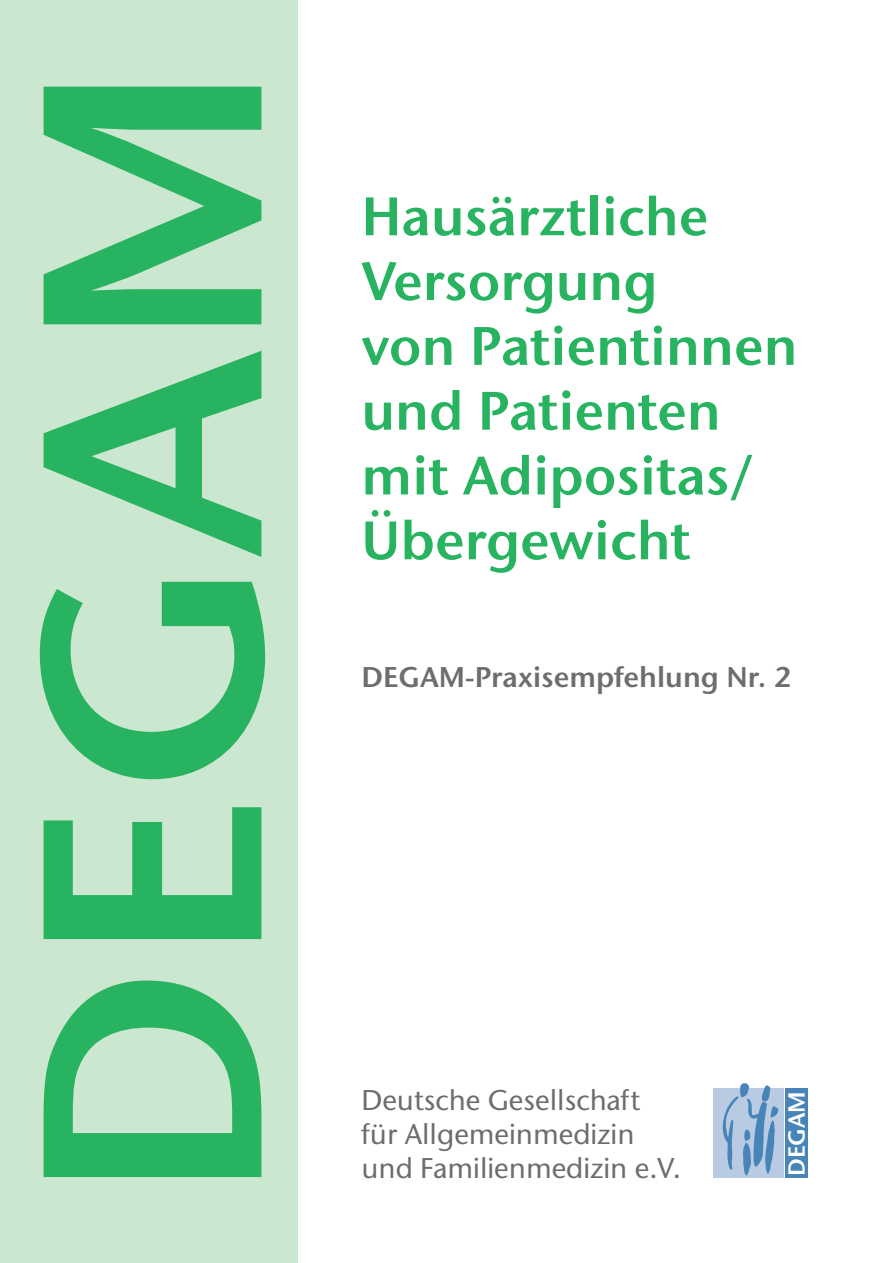
<style>
.page{position:relative;width:893px;height:1263px;background:#fff}
.page>*{position:absolute;margin:0;border:0;box-sizing:border-box;transform-origin:0 0}
.t1{font:600 311.25px "Stone Sans ITC Pro";letter-spacing:.005em;color:#27b35f}
.t2{font:600 54px/64.8px "Stone Sans ITC Pro";color:#27b35f}
.t3{font:500 28.5px/34.2px "Stone Sans ITC Std";color:#6c6d70}
.t4{font:600 28.5px "Stone Sans ITC Pro";color:#6c6d70}
.t5{font:600 23.4px "Stone Sans ITC Pro";letter-spacing:.005em;color:#fff}
</style>
<div class="page">
<div style="left:0;top:0;width:298px;height:1263px;background:#cce7d0"></div>
<div style="left:713px;top:1089px;width:70px;height:89px;background:#b9cbe3"></div>
<div style="left:785px;top:1089px;width:22px;height:89px;background:#4785b8"></div>
<svg style="left:723px;top:1083px;width:55px;height:93px"></svg>
<h1 class="t1" style="left:-43px;top:1203px;width:1144px;rotate:-90deg">DEGAM</h1>
<p class="t2" style="left:361px;top:184px;width:438px">Hausärztliche<br>Versorgung<br>von Patientinnen und Patienten mit Adipositas/<br>Übergewicht</p>
<p class="t4" style="left:361px;top:659px;width:431px">DEGAM-Praxisempfehlung Nr. 2</p>
<p class="t3" style="left:361px;top:1082px;width:321px">Deutsche Gesellschaft für Allgemeinmedizin und Familienmedizin e.V.</p>
<p class="t5" style="left:782px;top:1176px;width:87px;rotate:-90deg">DEGAM</p>
</div>
